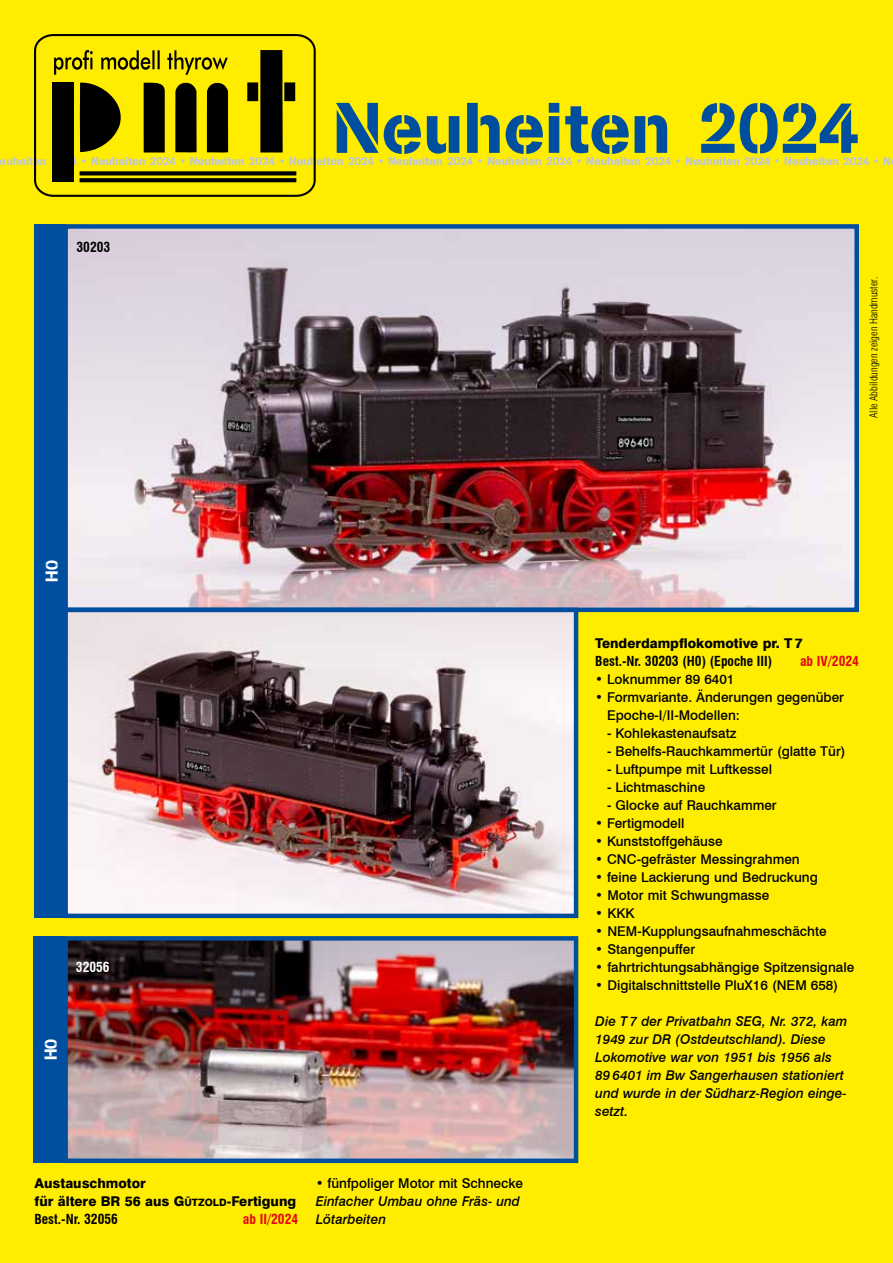
<style>
.page{position:relative;width:893px;height:1263px;background:#ffed00}
.page>*{position:absolute;margin:0;border:0;box-sizing:border-box;transform-origin:0 0}
.t1{font:75px "Cargo D";color:#004f9f}
.t2{font:18px "Cargo D";color:#fff}
.t3{font:500 13.5px/18px "Swiss 721 BT";color:#000}
.t4{font:italic 500 13.5px/18px "Swiss 721 BT";color:#000}
.t5{font:800 13.5px/18px "Swiss 721 BT";color:#000}
.t6{font:700 condensed 13.5px "Swiss 721 BT";color:#000}
.t7{font:700 condensed 13.5px "Swiss 721 BT";color:#e30613}
.t8{font:700 condensed 13.5px "Swiss 721 BT";color:#fff}
.t9{font:12px "Cargo D";color:#bcc4e5}
.t10{font:300 condensed 10.5px "Swiss 721 BT";color:#000}
.s1{font-style:inherit}
.s2{font-size:10.2px}
.s3{font-weight:700;font-stretch:condensed}
</style>
<div class="page">
<img style="left:68px;top:229px;width:786px;height:378px">
<div style="left:63px;top:224px;width:796px;height:388px;border:4px solid #004f9f"></div>
<img style="left:68px;top:613px;width:505px;height:300px">
<div style="left:63px;top:608px;width:515px;height:310px;border:4px solid #004f9f"></div>
<img style="left:68px;top:941px;width:505px;height:217px">
<div style="left:63px;top:936px;width:515px;height:227px;border:4px solid #004f9f"></div>
<div style="left:35px;top:224px;width:31px;height:694px;background:#004f9f"></div>
<div style="left:34px;top:936px;width:31px;height:227px;background:#004f9f"></div>
<svg style="left:34px;top:34px;width:282px;height:163px"></svg>
<svg style="left:247px;top:50px;width:48px;height:102px"></svg>
<svg style="left:80px;top:178px;width:216px;height:4px"></svg>
<svg style="left:80px;top:171px;width:216px;height:4px"></svg>
<div style="left:53px;top:82px;width:21px;height:100px;background:#000"></div>
<svg style="left:54px;top:50px;width:174px;height:102px"></svg>
<h1 class="t1" style="left:333px;top:84px;width:528px">Neuheiten 2024</h1>
<p class="t9" style="left:0;top:154px;width:893px">euheiten 2024 • Neuheiten 2024 • Neuheiten 2024 • Neuheiten 2024 • Neuheiten 2024 • Neuheiten 2024 • Neuheiten 2024 • Neuheiten 2024 • Neuheiten 2024 • N</p>
<p class="t6" style="left:77px;top:239px;width:35px">30203</p>
<h2 class="t2" style="left:41px;top:582px;width:23px;rotate:-90deg">H0</h2>
<p class="t8" style="left:76px;top:959px;width:35px">32056</p>
<h2 class="t2" style="left:40px;top:1060px;width:23px;rotate:-90deg">H0</h2>
<p class="t5" style="left:35px;top:1174px;width:263px">Austauschmotor<br>für ältere BR 56 aus <span class="s1">G</span><span class="s2">ützold</span>-Fertigung<br><span class="s3">Best.-Nr. 32056</span></p>
<p class="t7" style="left:243px;top:1211px;width:57px">ab II/2024</p>
<p class="t3" style="left:316px;top:1174px;width:209px">• fünfpoliger Motor mit Schnecke</p>
<p class="t4" style="left:316px;top:1192px;width:206px">Einfacher Umbau ohne Fräs- und<br>Lötarbeiten</p>
<p class="t10" style="left:867px;top:418px;width:143px;rotate:-90deg">Alle Abbildungen zeigen Handmuster.</p>
<p class="t5" style="left:595px;top:634px;width:209px">Tenderdampflokomotive pr. T 7</p>
<p class="t6" style="left:595px;top:653px;width:178px">Best.-Nr. 30203 (H0) (Epoche III)</p>
<p class="t7" style="left:800px;top:653px;width:60px">ab IV/2024</p>
<p class="t3" style="left:595px;top:670px;width:141px">• Loknummer 89 6401</p>
<p class="t3" style="left:607px;top:688px;width:239px;text-indent:-12px">• Formvariante. Änderungen gegenüber<br>Epoche-I/II-Modellen:</p>
<p class="t3" style="left:607px;top:724px;width:131px">- Kohlekastenaufsatz</p>
<p class="t3" style="left:607px;top:742px;width:240px">- Behelfs-Rauchkammertür (glatte Tür)</p>
<p class="t3" style="left:607px;top:760px;width:167px">- Luftpumpe mit Luftkessel</p>
<p class="t3" style="left:607px;top:778px;width:100px">- Lichtmaschine</p>
<p class="t3" style="left:607px;top:796px;width:171px">- Glocke auf Rauchkammer</p>
<p class="t3" style="left:595px;top:814px;width:91px">• Fertigmodell</p>
<p class="t3" style="left:595px;top:832px;width:129px">• Kunststoffgehäuse</p>
<p class="t3" style="left:595px;top:850px;width:206px">• CNC-gefräster Messingrahmen</p>
<p class="t3" style="left:595px;top:868px;width:224px">• feine Lackierung und Bedruckung</p>
<p class="t3" style="left:595px;top:886px;width:176px">• Motor mit Schwungmasse</p>
<p class="t3" style="left:595px;top:904px;width:41px">• KKK</p>
<p class="t3" style="left:595px;top:922px;width:233px">• NEM-Kupplungsaufnahmeschächte</p>
<p class="t3" style="left:595px;top:940px;width:101px">• Stangenpuffer</p>
<p class="t3" style="left:595px;top:958px;width:260px">• fahrtrichtungsabhängige Spitzensignale</p>
<p class="t3" style="left:595px;top:976px;width:244px">• Digitalschnittstelle PluX16 (NEM 658)</p>
<p class="t4" style="left:595px;top:1012px;width:254px">Die T 7 der Privatbahn SEG, Nr. 372, kam<br>1949 zur DR (Ostdeutschland). Diese<br>Lokomotive war von 1951 bis 1956 als<br>89 6401 im Bw Sangerhausen stationiert und wurde in der Südharz-Region einge&shy;setzt.</p>
</div>
